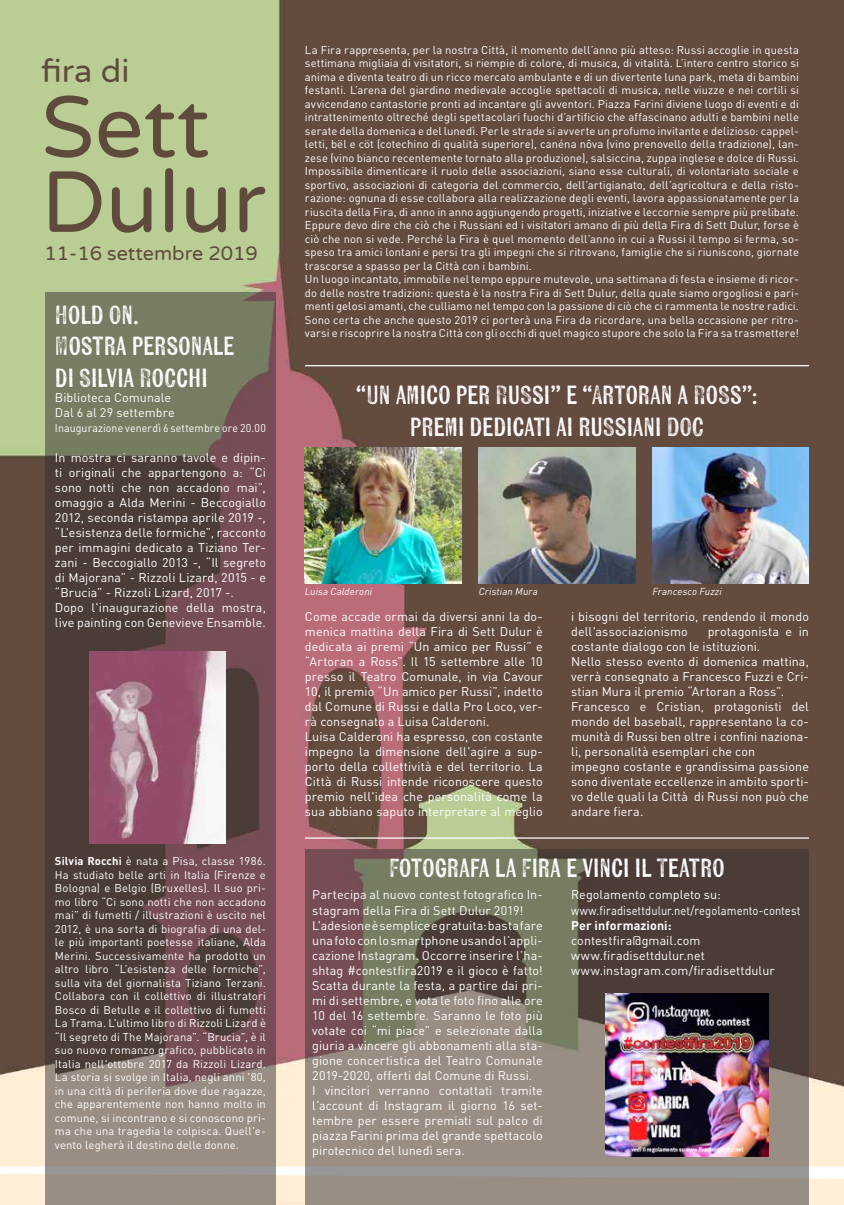
<style>
.page{position:relative;width:844px;height:1205px;background:#fff}
.page>*{position:absolute;margin:0;border:0;box-sizing:border-box;transform-origin:0 0}
.t1{font:86.62px/75px "Varela Round";color:#5f4b3c}
.t2{font:32.5px "Varela Round";color:#5f4b3c}
.t3{font:26.25px/31.5px "Kiln Sans";letter-spacing:-.005em;color:#fff;text-align:center}
.t4{font:19.75px "Varela Round";color:#5f4b3c}
.t5{font:12.5px/15px "DINOT";letter-spacing:.005em;color:#fff}
.t6{font:700 12.5px "DINOT";letter-spacing:.01em;color:#fff}
.t7{font:11.25px/13.5px "DINOT";letter-spacing:.005em;color:#fff}
.t8{font:11.25px "DINOT";letter-spacing:.005em;color:#fff;scale:.94 1}
.t9{font:italic 10px "DINOT";letter-spacing:.015em;color:#fff}
.s1{font-weight:700}
</style>
<div class="page">
<img style="left:0;top:0;width:55px;height:1205px">
<img style="left:55px;top:0;width:788px;height:1205px">
<svg style="left:0;top:1166px;width:843px;height:15px"></svg>
<hr style="left:305px;top:365px;width:503px;height:1px;background:#fff">
<hr style="left:305px;top:837px;width:503px;height:1px;background:#fff">
<img style="left:305px;top:447px;width:156px;height:137px">
<img style="left:478px;top:447px;width:157px;height:137px">
<img style="left:652px;top:447px;width:156px;height:137px">
<svg style="left:45px;top:292px;width:230px;height:913px;background:#685a51"></svg>
<svg style="left:305px;top:849px;width:503px;height:356px;background:#786d63"></svg>
<img style="left:90px;top:651px;width:135px;height:192px">
<img style="left:605px;top:994px;width:163px;height:162px">
<h2 class="t2" style="left:41px;top:48px;width:90px">fira di</h2>
<h1 class="t1" style="left:41px;top:87px;width:226px">Sett<br>Dulur</h1>
<h3 class="t4" style="left:44px;top:240px;width:215px">11-16 settembre 2019</h3>
<h3 class="t3" style="left:55px;top:298px;width:181px;text-align:left">HOLD ON.<br>MOSTRA PERSONALE<br>DI SILVIA ROCCHI</h3>
<p class="t5" style="left:55px;top:389px;width:121px">Biblioteca Comunale<br>Dal 6 al 29 settembre</p>
<p class="t8" style="left:55px;top:420px;width:226px">Inaugurazione venerdì 6 settembre ore 20.00</p>
<p class="t5" style="left:55px;top:449px;width:212px">In mostra ci saranno tavole e dipin&shy;ti originali che appartengono a: “Ci sono notti che non accadono mai”, omaggio a Alda Merini - Beccogiallo 2012, seconda ristampa aprile 2019 -, “L'esistenza delle formiche”, racconto per immagini dedicato a Tiziano Ter&shy;zani - Beccogiallo 2013 -, “Il segreto di Majorana” - Rizzoli Lizard, 2015 - e “Brucia” - Rizzoli Lizard, 2017 -.<br>Dopo l'inaugurazione della mostra, live painting con Genevieve Ensamble.</p>
<p class="t7" style="left:55px;top:854px;width:212px;text-align:justify"><span class="s1">Silvia Rocchi</span> è nata a Pisa, classe 1986.<br>Ha studiato belle arti in Italia (Firenze e Bologna) e Belgio (Bruxelles). Il suo pri&shy;mo libro “Ci sono notti che non accadono mai” di fumetti / illustrazioni è uscito nel 2012, è una sorta di biografia di una del&shy;le più importanti poetesse italiane, Alda Merini. Successivamente ha prodotto un altro libro “L’esistenza delle formiche”, sulla vita del giornalista Tiziano Terzani.<br>Collabora con il collettivo di illustratori Bosco di Betulle e il collettivo di fumetti La Trama. L'ultimo libro di Rizzoli Lizard è “Il segreto di The Majorana”. “Brucia”, è il suo nuovo romanzo grafico, pubblicato in Italia nell'ottobre 2017 da Rizzoli Lizard.<br>La storia si svolge in Italia, negli anni '80, in una città di periferia dove due ragazze, che apparentemente non hanno molto in comune, si incontrano e si conoscono pri&shy;ma che una tragedia le colpisca. Quell'e&shy;vento legherà il destino delle donne.</p>
<p class="t7" style="left:305px;top:43px;width:495px">La Fira rappresenta, per la nostra Città, il momento dell’anno più atteso: Russi accoglie in questa settimana migliaia di visitatori, si riempie di colore, di musica, di vitalità. L’intero centro storico si anima e diventa teatro di un ricco mercato ambulante e di un divertente luna park, meta di bambini festanti. L’arena del giardino medievale accoglie spettacoli di musica, nelle viuzze e nei cortili si avvicendano cantastorie pronti ad incantare gli avventori. Piazza Farini diviene luogo di eventi e di intrattenimento oltreché degli spettacolari fuochi d’artificio che affascinano adulti e bambini nelle serate della domenica e del lunedì. Per le strade si avverte un profumo invitante e delizioso: cappel&shy;letti, bël e cöt (cotechino di qualità superiore), canéna nôva (vino prenovello della tradizione), lan&shy;zese (vino bianco recentemente tornato alla produzione), salsiccina, zuppa inglese e dolce di Russi.<br>Impossibile dimenticare il ruolo delle associazioni, siano esse culturali, di volontariato sociale e sportivo, associazioni di categoria del commercio, dell’artigianato, dell’agricoltura e della risto&shy;razione: ognuna di esse collabora alla realizzazione degli eventi, lavora appassionatamente per la riuscita della Fira, di anno in anno aggiungendo progetti, iniziative e leccornie sempre più prelibate.<br>Eppure devo dire che ciò che i Russiani ed i visitatori amano di più della Fira di Sett Dulur, forse è ciò che non si vede. Perché la Fira è quel momento dell’anno in cui a Russi il tempo si ferma, so&shy;speso tra amici lontani e persi tra gli impegni che si ritrovano, famiglie che si riuniscono, giornate trascorse a spasso per la Città con i bambini.<br>Un luogo incantato, immobile nel tempo eppure mutevole, una settimana di festa e insieme di ricor&shy;do delle nostre tradizioni: questa è la nostra Fira di Sett Dulur, della quale siamo orgogliosi e pari&shy;menti gelosi amanti, che culliamo nel tempo con la passione di ciò che ci rammenta le nostre radici.<br>Sono certa che anche questo 2019 ci porterà una Fira da ricordare, una bella occasione per ritro&shy;varsi e riscoprire la nostra Città con gli occhi di quel magico stupore che solo la Fira sa trasmettere!</p>
<h3 class="t3" style="left:356px;top:379px;width:403px">“UN AMICO PER RUSSI” E “ARTORAN A ROSS”:<br>PREMI DEDICATI AI RUSSIANI DOC</h3>
<p class="t9" style="left:304px;top:585px;width:69px">Luisa Calderoni</p>
<p class="t9" style="left:478px;top:585px;width:61px">Cristian Mura</p>
<p class="t9" style="left:652px;top:585px;width:71px">Francesco Fuzzi</p>
<p class="t5" style="left:305px;top:609px;width:239px">Come accade ormai da diversi anni la do&shy;menica mattina della Fira di Sett Dulur è dedicata ai premi “Un amico per Russi” e “Artoran a Ross”. Il 15 settembre alle 10 presso il Teatro Comunale, in via Cavour 10, il premio “Un amico per Russi”, indetto dal Comune di Russi e dalla Pro Loco, ver&shy;rà consegnato a Luisa Calderoni.<br>Luisa Calderoni ha espresso, con costante impegno la dimensione dell'agire a sup&shy;porto della collettività e del territorio. La Città di Russi intende riconoscere questo premio nell'idea che personalità come la sua abbiano saputo interpretare al meglio</p>
<p class="t5" style="left:571px;top:609px;width:239px">i bisogni del territorio, rendendo il mondo dell'associazionismo</p>
<p class="t5" style="left:571px;top:624px;width:239px;text-indent:136px">protagonista e in costante dialogo con le istituzioni.<br>Nello stesso evento di domenica mattina, verrà consegnato a Francesco Fuzzi e Cri&shy;stian Mura il premio “Artoran a Ross”.<br>Francesco e Cristian, protagonisti del mondo del baseball, rappresentano la co&shy;munità di Russi ben oltre i confini naziona&shy;li, personalità esemplari che con<br>impegno costante e grandissima passione sono diventate eccellenze in ambito sporti&shy;vo delle quali la Città di Russi non può che andare fiera.</p>
<h3 class="t3" style="left:389px;top:852px;width:337px">FOTOGRAFA LA FIRA E VINCI IL TEATRO</h3>
<p class="t5" style="left:312px;top:887px;width:232px">Partecipa al nuovo contest fotografico In&shy;stagram della Fira di Sett Dulur 2019!<br>L'adesione è semplice e gratuita: basta fare una foto con lo smartphone usando l’appli&shy;cazione Instagram. Occorre inserire l’ha&shy;shtag #contestfira2019 e il gioco è fatto!<br>Scatta durante la festa, a partire dai pri&shy;mi di settembre, e vota le foto fino alle ore 10 del 16 settembre. Saranno le foto più votate coi “mi piace” e selezionate dalla giuria a vincere gli abbonamenti alla sta&shy;gione concertistica del Teatro Comunale 2019-2020, offerti dal Comune di Russi.<br>I vincitori verranno contattati tramite l’account di Instagram il giorno 16 set&shy;tembre per essere premiati sul palco di piazza Farini prima del grande spettacolo pirotecnico del lunedì sera.</p>
<p class="t5" style="left:571px;top:887px;width:231px">Regolamento completo su: www.firadisettdulur.net/regolamento-contest</p>
<p class="t6" style="left:571px;top:917px;width:102px">Per informazioni:</p>
<p class="t5" style="left:571px;top:932px;width:205px">contestfira@gmail.com www.firadisettdulur.net www.instagram.com/firadisettdulur</p>
</div>
